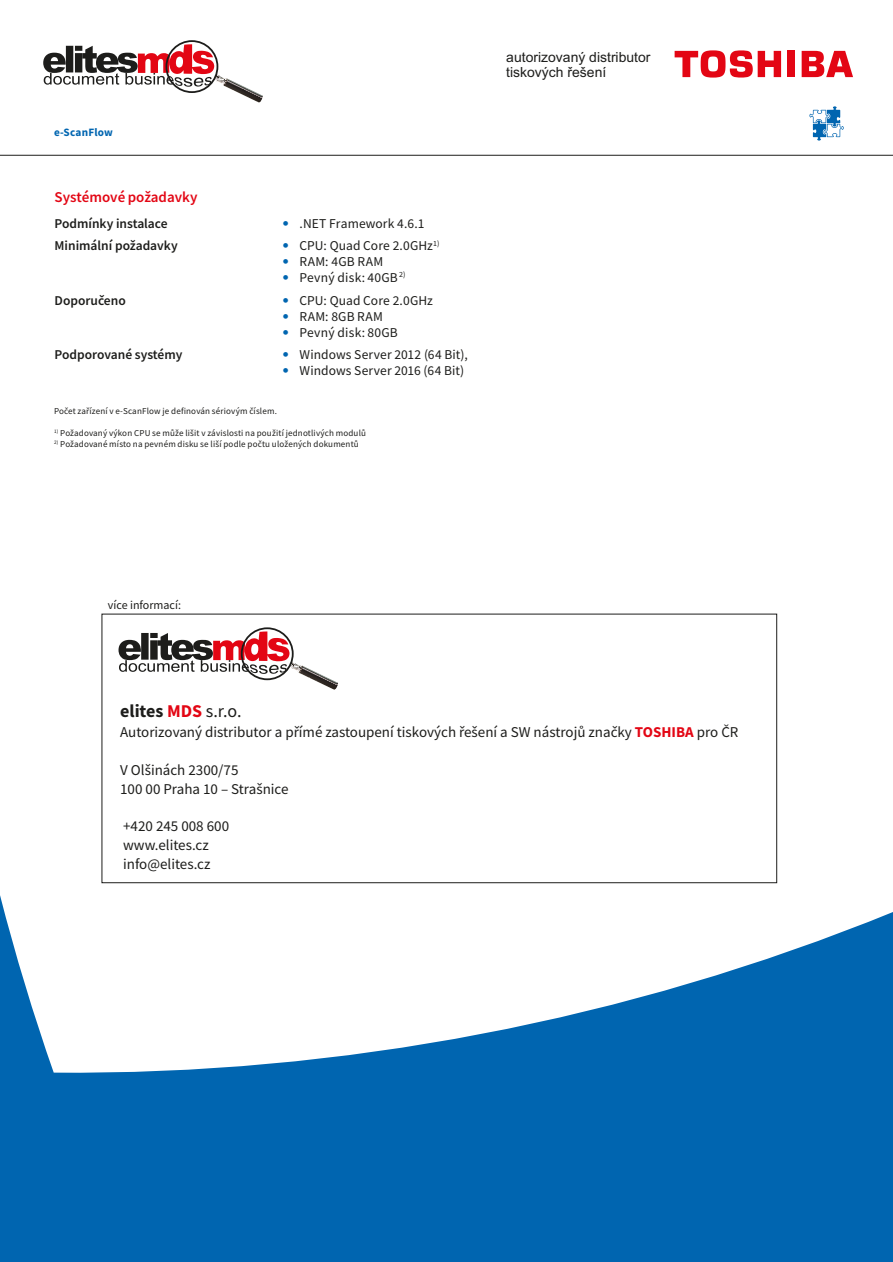
<style>
.page{position:relative;width:893px;height:1262px;background:#fff}
.page>*{position:absolute;margin:0;border:0;box-sizing:border-box;transform-origin:0 0}
.t1{font:900 19.5px "Helvetica Neue LT Pro";color:#0065b0}
.t2{font:700 18px "Toshiba Sans";color:#1d1d1b}
.t3{font:15px/18.9px "Toshiba Sans";color:#1d1d1b}
.t4{font:500 15px "Toshiba Sans";color:#e30614}
.t5{font:13.95px/15.6px "Arial";color:#1d1d1b}
.t6{font:13.5px/16.2px "Toshiba Sans";letter-spacing:.01em;color:#1d1d1b}
.t7{font:500 13.5px "Toshiba Sans";color:#1d1d1b}
.t8{font:12px "Toshiba Sans";color:#1d1d1b}
.t9{font:700 11.25px "Toshiba Sans";letter-spacing:.015em;color:#0065b0}
.t10{font:9px "Toshiba Sans";letter-spacing:.02em;color:#1d1d1b}
.t11{font:7.8px "Toshiba Sans";color:#1d1d1b}
.s1{font-family:"Helvetica Neue LT Pro";font-weight:900;font-size:19.5px;color:#0065b0}
.s2{color:#e30614}
.s3{font-weight:400}
.s4{font-weight:700;color:#e30614}
</style>
<div class="page">
<svg style="left:0;top:895px;width:893px;height:367px;fill:#0065b0"></svg>
<hr style="left:0;top:155px;width:893px;height:1px;background:#1d1d1b">
<svg style="left:809px;top:106px;width:34px;height:35px"></svg>
<svg style="left:43px;top:40px;width:220px;height:63px"></svg>
<div style="left:165px;top:40px;width:53px;height:53px;border:2px solid #1d1d1b;border-radius:50%"></div>
<div style="left:787px;top:51px;width:8px;height:26px;background:#e30614"></div>
<svg style="left:801px;top:51px;width:52px;height:26px"></svg>
<svg style="left:674px;top:50px;width:107px;height:28px"></svg>
<svg style="left:118px;top:629px;width:220px;height:61px"></svg>
<div style="left:241px;top:627px;width:52px;height:53px;border:2px solid #1d1d1b;border-radius:50%"></div>
<div style="left:101px;top:613px;width:676px;height:270px;border:1px solid #1d1d1b"></div>
<p class="t9" style="left:54px;top:128px;width:60px">e-ScanFlow</p>
<h3 class="t4" style="left:55px;top:190px;width:144px">Systémové požadavky</h3>
<h3 class="t7" style="left:55px;top:218px;width:115px">Podmínky instalace</h3>
<h3 class="t6" style="left:282px;top:216px;width:143px"><span class="s1">·</span> .NET Framework 4.6.1</h3>
<h3 class="t7" style="left:55px;top:240px;width:125px">Minimální požadavky</h3>
<h1 class="t1" style="left:282px;top:236px;width:8px">·</h1>
<p class="t11" style="left:433px;top:240px;width:8px">1)</p>
<h3 class="t6" style="left:282px;top:238px;width:152px;text-indent:17px">CPU: Quad Core 2.0GHz <span class="s1">·</span> RAM: 4GB RAM<br><span class="s1">·</span> Pevný disk: 40GB <sup>2)</sup></h3>
<h3 class="t7" style="left:55px;top:294px;width:73px">Doporučeno</h3>
<h3 class="t6" style="left:282px;top:293px;width:152px"><span class="s1">·</span> CPU: Quad Core 2.0GHz <span class="s1">·</span> RAM: 8GB RAM<br><span class="s1">·</span> Pevný disk: 80GB</h3>
<h3 class="t7" style="left:55px;top:349px;width:129px">Podporované systémy</h3>
<h3 class="t6" style="left:282px;top:347px;width:187px"><span class="s1">·</span> Windows Server 2012 (64 Bit), <span class="s1">·</span> Windows Server 2016 (64 Bit)</h3>
<p class="t10" style="left:54px;top:407px;width:224px">Počet zařízení v e-ScanFlow je definován sériovým číslem.</p>
<p class="t10" style="left:54px;top:429px;width:313px"><sup>1)</sup> Požadovaný výkon CPU se může lišit v závislosti na použití jednotlivých modulů</p>
<p class="t10" style="left:54px;top:440px;width:306px"><sup>2)</sup> Požadované místo na pevném disku se liší podle počtu uložených dokumentů</p>
<h3 class="t5" style="left:506px;top:50px;width:146px">autorizovaný distributor tiskových řešení</h3>
<h3 class="t8" style="left:108px;top:600px;width:75px">více informací:</h3>
<h2 class="t2" style="left:120px;top:704px;width:123px">elites <span class="s2">MDS</span> <span class="s3">s.r.o.</span></h2>
<h3 class="t3" style="left:120px;top:723px;width:619px">Autorizovaný distributor a přímé zastoupení tiskových řešení a SW nástrojů značky <span class="s4">TOSHIBA</span> pro ČR</h3>
<h3 class="t3" style="left:120px;top:761px;width:170px">V Olšinách 2300/75<br>100 00 Praha 10 – Strašnice</h3>
<h3 class="t3" style="left:123px;top:818px;width:107px">+420 245 008 600 www.elites.cz info@elites.cz</h3>
</div>
